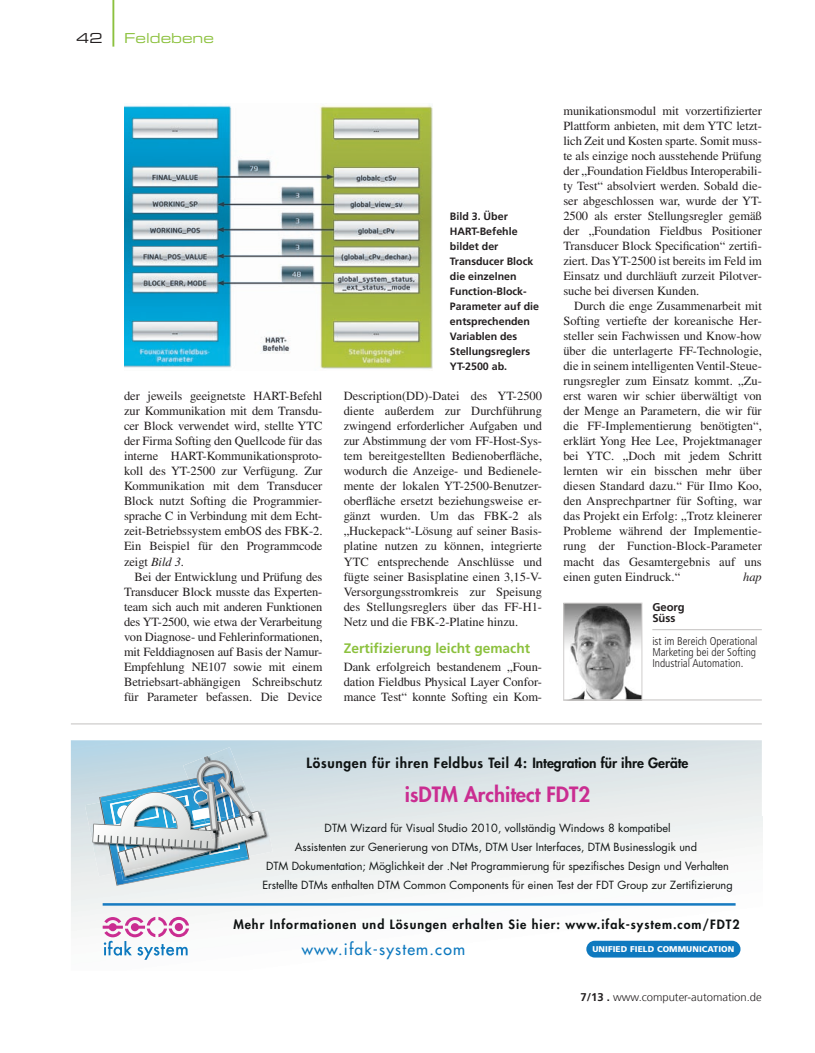
<style>
.page{position:relative;width:815px;height:1053px;background:#fff}
.page>*{position:absolute;margin:0;border:0;box-sizing:border-box;transform-origin:0 0}
.t1{font:800 20.5px "Futura Std";color:#ca2d91}
.t2{font:500 15.75px "Futura Std";letter-spacing:.075em;color:#0e79bf}
.t3{font:800 13.75px "Futura Std";letter-spacing:.025em;color:#0f1313}
.Zwischenueberschrift{font:700 13.75px "Frutiger LT Com";color:#8cc13e}
.t4{font:13.75px "Eurostile LT Std Ex 2";color:#8cc13e}
.t5{font:13.75px "Eurostile LT Std Ex 2";color:#231f20}
.Text_Einzug{font:12.5px/15px "Times LT Std";color:#231f20;text-align:justify}
.Text{font:12.5px/15px "Times LT Std";letter-spacing:-.005em;color:#231f20;text-align:justify}
.t6{font:800 12.5px "Futura Std";letter-spacing:.075em;color:#0f1313}
.Text_Einzug-2{font:italic 12.5px "Times LT Std";color:#231f20}
.Autor_Text{font:300 condensed 11.25px/11.2px "Frutiger LT Pro";color:#231f20}
.t7{font:300 11.25px "Frutiger LT Com";color:#231f20}
.Autor{font:700 11.25px/11.2px "Frutiger LT Com";color:#231f20}
.t8{font:11px/18.8px "Futura Std";color:#0f1313;text-align:center}
.Bildunterschrift{font:700 10.62px/15px "Frutiger LT Com";color:#231f20}
.t9{font:900 8.38px "Frutiger LT Std";letter-spacing:.01em;color:#fff}
.s1{font-style:italic}
.s2{font-weight:700}
</style>
<div class="page">
<hr style="left:112px;top:0;width:2px;height:47px;background:#8cc13e">
<img style="left:124px;top:105px;width:308px;height:264px">
<hr style="left:652px;top:629px;width:110px;height:1px;background:#cfcdcc">
<img style="left:565px;top:604px;width:75px;height:94px">
<div style="left:563px;top:602px;width:79px;height:98px;border:1px solid #cfcdcc"></div>
<hr style="left:563px;top:699px;width:199px;height:1px;background:#cfcdcc">
<hr style="left:71px;top:723px;width:691px;height:1px;background:#cfcdcc">
<img style="left:71px;top:816px;width:42px;height:113px">
<img style="left:244px;top:816px;width:518px;height:142px">
<div style="left:113px;top:885px;width:131px;height:75px;background:#f5f6f5"></div>
<div style="left:586px;top:940px;width:154px;height:17px;background:#0e79bf;border-radius:8px"></div>
<svg style="left:103px;top:916px;width:86px;height:43px"></svg>
<hr style="left:103px;top:903px;width:633px;height:2px;background:#177bc1">
<img style="left:265px;top:809px;width:8px;height:47px">
<img style="left:85px;top:802px;width:7px;height:74px">
<img style="left:183px;top:747px;width:72px;height:9px">
<svg style="left:92px;top:756px;width:173px;height:129px;background:#acc8d4"></svg>
<p class="t5" style="left:76px;top:29px;width:28px">42</p>
<p class="t4" style="left:124px;top:29px;width:91px">Feldebene</p>
<p class="Text" style="left:124px;top:388px;width:200px">der jeweils geeignetste HART-Befehl zur Kommunikation mit dem Transdu&shy;cer Block verwendet wird, stellte YTC der Firma Softing den Quellcode für das interne HART-Kommunikationsproto&shy;koll des YT-2500 zur Verfügung. Zur Kommunikation mit dem Transducer Block nutzt Softing die Programmier&shy;sprache C in Verbindung mit dem Echt&shy;zeit-Betriebssystem embOS des FBK-2.<br>Ein Beispiel für den Programmcode zeigt <span class="s1">Bild 3</span>.</p>
<p class="Text_Einzug" style="left:124px;top:568px;width:200px;text-indent:11px">Bei der Entwicklung und Prüfung des Transducer Block musste das Experten&shy;team sich auch mit anderen Funktionen des YT-2500, wie etwa der Verarbeitung von Diagnose- und Fehlerinformationen, mit Felddiagnosen auf Basis der Namur-Empfehlung NE107 sowie mit einem Betriebsart-abhängigen Schreibschutz für Parameter befassen. Die Device</p>
<p class="Bildunterschrift" style="left:450px;top:209px;width:91px">Bild 3. Über<br>HART-Befehle bildet der<br>Transducer Block die einzelnen<br>Function-Block-<br>Parameter auf die entsprechenden<br>Variablen des<br>Stellungsreglers<br>YT-2500 ab.</p>
<p class="Text_Einzug" style="left:344px;top:388px;width:200px">Description(DD)-Datei des YT-2500 diente außerdem zur Durchführung zwingend erforderlicher Aufgaben und zur Abstimmung der vom FF-Host-Sys&shy;tem bereitgestellten Bedienoberfläche, wodurch die Anzeige- und Bedienele&shy;mente der lokalen YT-2500-Benutzer&shy;oberfläche ersetzt beziehungsweise er&shy;gänzt wurden. Um das FBK-2 als „Huckepack“-Lösung auf seiner Basis&shy;platine nutzen zu können, integrierte YTC entsprechende Anschlüsse und fügte seiner Basisplatine einen 3,15-V-Versorgungsstromkreis zur Speisung des Stellungsreglers über das FF-H1- Netz und die FBK-2-Platine hinzu.</p>
<p class="Zwischenueberschrift" style="left:344px;top:640px;width:188px">Zertifizierung leicht gemacht</p>
<p class="Text" style="left:344px;top:658px;width:200px">Dank erfolgreich bestandenem „Foun&shy;dation Fieldbus Physical Layer Confor&shy;mance Test“ konnte Softing ein Kom-</p>
<p class="Text" style="left:563px;top:103px;width:200px">munikationsmodul mit vorzertifizierter Plattform anbieten, mit dem YTC letzt&shy;lich Zeit und Kosten sparte. Somit muss&shy;te als einzige noch ausstehende Prüfung der „Foundation Fieldbus Interoperabili&shy;ty Test“ absolviert werden. Sobald die&shy;ser abgeschlossen war, wurde der YT-2500 als erster Stellungsregler gemäß der „Foundation Fieldbus Positioner Transducer Block Specification“ zertifi&shy;ziert. Das YT-2500 ist bereits im Feld im Einsatz und durchläuft zurzeit Pilotver&shy;suche bei diversen Kunden.</p>
<p class="Text_Einzug" style="left:563px;top:298px;width:200px;text-indent:11px">Durch die enge Zusammenarbeit mit Softing vertiefte der koreanische Her&shy;steller sein Fachwissen und Know-how über die unterlagerte FF-Technologie, die in seinem intelligenten Ventil-Steue&shy;rungsregler zum Einsatz kommt. „Zu&shy;erst waren wir schier überwältigt von der Menge an Parametern, die wir für die FF-Implementierung benötigten“, erklärt Yong Hee Lee, Projektmanager bei YTC. „Doch mit jedem Schritt lernten wir ein bisschen mehr über diesen Standard dazu.“ Für Ilmo Koo, den Ansprechpartner für Softing, war das Projekt ein Erfolg: „Trotz kleinerer Probleme während der Implementie&shy;rung der Function-Block-Parameter macht das Gesamtergebnis auf uns einen guten Eindruck.“</p>
<p class="Text_Einzug-2" style="left:743px;top:569px;width:20px">hap</p>
<p class="Autor" style="left:652px;top:601px;width:34px">Georg<br>Süss</p>
<p class="Autor_Text" style="left:652px;top:635px;width:107px">ist im Bereich Operational<br>Marketing bei der Softing<br>Industrial Automation.</p>
<p class="t3" style="left:307px;top:754px;width:383px">Lösungen für ihren Feldbus Teil 4: Integration für ihre Geräte</p>
<p class="t1" style="left:405px;top:781px;width:187px">isDTM Architect FDT2</p>
<p class="t8" style="left:262px;top:818px;width:472px">DTM Wizard für Visual Studio 2010, vollständig Windows 8 kompatibel<br>Assistenten zur Generierung von DTMs, DTM User Interfaces, DTM Businesslogik und<br>DTM Dokumentation; Möglichkeit der .Net Programmierung für spezifisches Design und Verhalten Erstellte DTMs enthalten DTM Common Components für einen Test der FDT Group zur Zertifizierung</p>
<p class="t6" style="left:233px;top:916px;width:508px">Mehr Informationen und Lösungen erhalten Sie hier: www.ifak-system.com/FDT2</p>
<p class="t2" style="left:302px;top:938px;width:165px">www.ifak-system.com</p>
<p class="t9" style="left:592px;top:943px;width:144px">UNIFIED FIELD COMMUNICATION</p>
<p class="t7" style="left:581px;top:990px;width:183px"><span class="s2">7/13 .</span> www.computer-automation.de</p>
</div>
